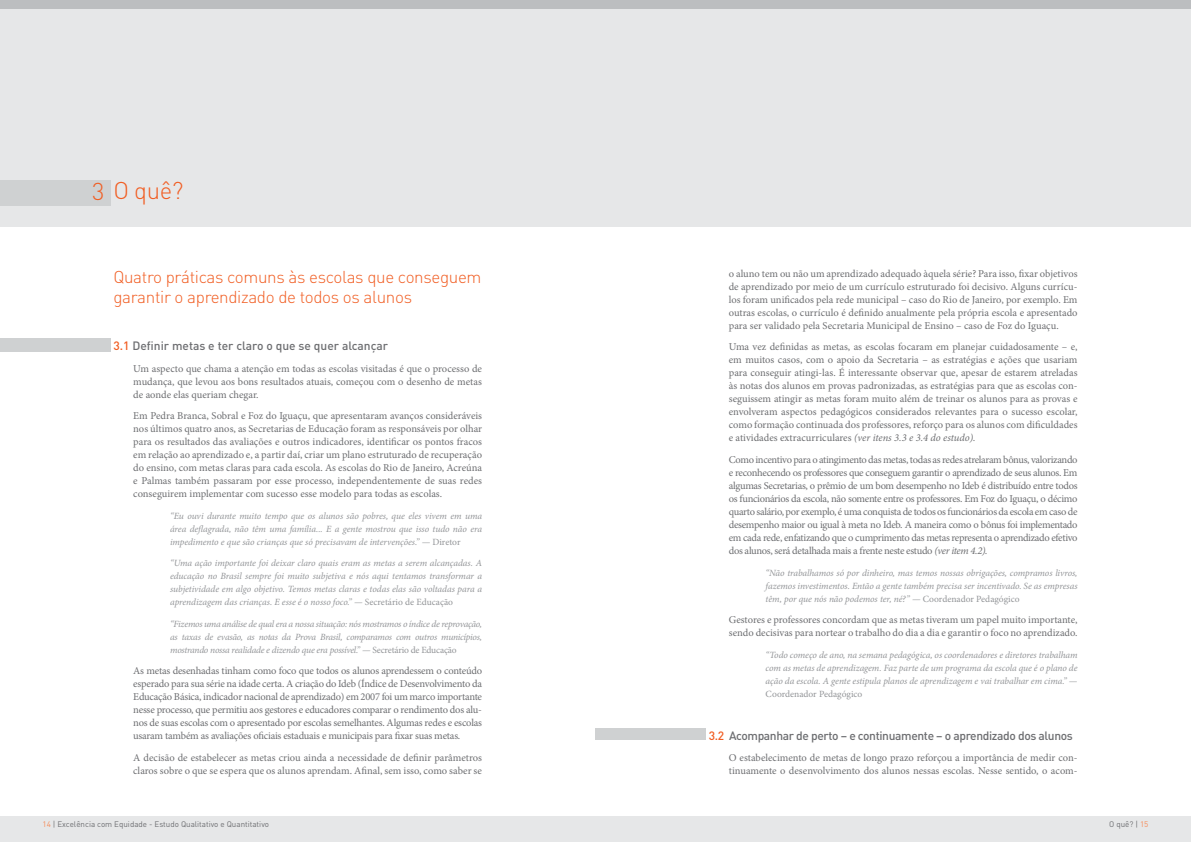
<style>
.page{position:relative;width:1191px;height:842px;background:#fff}
.page>*{position:absolute;margin:0;border:0;box-sizing:border-box;transform-origin:0 0}
.t1{font:300 24px "DIN";color:#f15d22}
.t2{font:300 17px/20.4px "DIN";letter-spacing:-.02em;color:#f15d22}
.t3{font:500 12px "DIN";letter-spacing:-.03em;color:#6d6e71}
.t4{font:500 12px "DIN";color:#6d6e71}
.t5{font:10.5px/13px "Minion Pro";color:#6d6e71;text-align:justify}
.t6{font:italic 9.5px/13px "Minion Pro";letter-spacing:-.01em;color:#939598;text-align:justify}
.t7{font:9.5px "Minion Pro";color:#939598}
.t8{font:8px "DIN";color:#6d6e71}
.s1{color:#f15d22}
.s2{font-style:normal}
.s3{color:#f68c59}
.s4{font-style:italic}
</style>
<div class="page">
<div style="left:0;top:0;width:1191px;height:9px;background:#bcbec0"></div>
<div style="left:0;top:9px;width:1191px;height:218px;background:#e6e7e8"></div>
<div style="left:0;top:816px;width:1191px;height:26px;background:#e6e7e8"></div>
<div style="left:0;top:180px;width:111px;height:26px;background:#cfd1d2"></div>
<div style="left:0;top:338px;width:111px;height:13px;background:#cfd1d2"></div>
<div style="left:595px;top:729px;width:111px;height:11px;background:#cfd1d2"></div>
<h1 class="t1" style="left:92px;top:176px;width:93px">3 O quê?</h1>
<h2 class="t2" style="left:113px;top:266px;width:370px">Quatro práticas comuns às escolas que conseguem garantir o aprendizado de todos os alunos</h2>
<p class="t4" style="left:113px;top:338px;width:276px"><span class="s1">3.1</span> Definir metas e ter claro o que se quer alcançar</p>
<p class="t5" style="left:133px;top:362px;width:350px">Um aspecto que chama a atenção em todas as escolas visitadas é que o processo de mudança, que levou aos bons resultados atuais, começou com o desenho de metas de aonde elas queriam chegar.</p>
<p class="t5" style="left:133px;top:409px;width:350px">Em Pedra Branca, Sobral e Foz do Iguaçu, que apresentaram avanços consideráveis nos últimos quatro anos, as Secretarias de Educação foram as responsáveis por olhar para os resultados das avaliações e outros indicadores, identificar os pontos fracos em relação ao aprendizado e, a partir daí, criar um plano estruturado de recuperação do ensino, com metas claras para cada escola. As escolas do Rio de Janeiro, Acreúna e Palmas também passaram por esse processo, independentemente de suas redes conseguirem implementar com sucesso esse modelo para todas as escolas.</p>
<p class="t6" style="left:170px;top:509px;width:313px">“Eu ouvi durante muito tempo que os alunos são pobres, que eles vivem em uma área deflagrada, não têm uma família... E a gente mostrou que isso tudo não era impedimento e que são crianças que só precisavam de intervenções.” — <span class="s2">Diretor</span></p>
<p class="t6" style="left:170px;top:557px;width:313px">“Uma ação importante foi deixar claro quais eram as metas a serem alcançadas. A educação no Brasil sempre foi muito subjetiva e nós aqui tentamos transformar a subjetividade em algo objetivo. Temos metas claras e todas elas são voltadas para a aprendizagem das crianças. E esse é o nosso foco.” — <span class="s2">Secretário de Educação</span></p>
<p class="t6" style="left:170px;top:617px;width:313px">“Fizemos uma análise de qual era a nossa situação: nós mostramos o índice de reprovação, as taxas de evasão, as notas da Prova Brasil, comparamos com outros municípios, mostrando nossa realidade e dizendo que era possível.” — <span class="s2">Secretário de Educação</span></p>
<p class="t5" style="left:133px;top:664px;width:350px">As metas desenhadas tinham como foco que todos os alunos aprendessem o conteúdo esperado para sua série na idade certa. A criação do Ideb (Índice de Desenvolvimento da Educação Básica, indicador nacional de aprendizado) em 2007 foi um marco importante nesse processo, que permitiu aos gestores e educadores comparar o rendimento dos alu&shy;nos de suas escolas com o apresentado por escolas semelhantes. Algumas redes e escolas usaram também as avaliações oficiais estaduais e municipais para fixar suas metas.</p>
<p class="t5" style="left:133px;top:751px;width:350px">A decisão de estabelecer as metas criou ainda a necessidade de definir parâmetros claros sobre o que se espera que os alunos aprendam. Afinal, sem isso, como saber se</p>
<p class="t8" style="left:43px;top:819px;width:228px"><span class="s3">14</span> | Excelência com Equidade - Estudo Qualitativo e Quantitativo</p>
<p class="t5" style="left:729px;top:267px;width:350px">o aluno tem ou não um aprendizado adequado àquela série? Para isso, fixar objetivos de aprendizado por meio de um currículo estruturado foi decisivo. Alguns currícu&shy;los foram unificados pela rede municipal – caso do Rio de Janeiro, por exemplo. Em outras escolas, o currículo é definido anualmente pela própria escola e apresentado para ser validado pela Secretaria Municipal de Ensino – caso de Foz do Iguaçu.</p>
<p class="t5" style="left:729px;top:341px;width:350px">Uma vez definidas as metas, as escolas focaram em planejar cuidadosamente – e, em muitos casos, com o apoio da Secretaria – as estratégias e ações que usariam para conseguir atingi-las. É interessante observar que, apesar de estarem atreladas às notas dos alunos em provas padronizadas, as estratégias para que as escolas con&shy;seguissem atingir as metas foram muito além de treinar os alunos para as provas e envolveram aspectos pedagógicos considerados relevantes para o sucesso escolar, como formação continuada dos professores, reforço para os alunos com dificuldades e atividades extracurriculares <span class="s4">(ver itens 3.3 e 3.4 do estudo).</span></p>
<p class="t5" style="left:729px;top:453px;width:350px">Como incentivo para o atingimento das metas, todas as redes atrelaram bônus, valorizando e reconhecendo os professores que conseguem garantir o aprendizado de seus alunos. Em algumas Secretarias, o prêmio de um bom desempenho no Ideb é distribuído entre todos os funcionários da escola, não somente entre os professores. Em Foz do Iguaçu, o décimo quarto salário, por exemplo, é uma conquista de todos os funcionários da escola em caso de desempenho maior ou igual à meta no Ideb. A maneira como o bônus foi implementado em cada rede, enfatizando que o cumprimento das metas representa o aprendizado efetivo dos alunos, será detalhada mais a frente neste estudo <span class="s4">(ver item 4.2).</span></p>
<p class="t6" style="left:765px;top:566px;width:313px">“Não trabalhamos só por dinheiro, mas temos nossas obrigações, compramos livros, fazemos investimentos. Então a gente também precisa ser incentivado. Se as empresas têm, por que nós não podemos ter, né?” — <span class="s2">Coordenador Pedagógico</span></p>
<p class="t5" style="left:729px;top:613px;width:350px">Gestores e professores concordam que as metas tiveram um papel muito importante, sendo decisivas para nortear o trabalho do dia a dia e garantir o foco no aprendizado.</p>
<p class="t6" style="left:765px;top:648px;width:313px">“Todo começo de ano, na semana pedagógica, os coordenadores e diretores trabalham com as metas de aprendizagem. Faz parte de um programa da escola que é o plano de ação da escola. A gente estipula planos de aprendizagem e vai trabalhar em cima.” —</p>
<p class="t7" style="left:765px;top:687px;width:98px">Coordenador Pedagógico</p>
<p class="t3" style="left:709px;top:727px;width:365px"><span class="s1">3.2</span> Acompanhar de perto – e continuamente – o aprendizado dos alunos</p>
<p class="t5" style="left:729px;top:751px;width:350px">O estabelecimento de metas de longo prazo reforçou a importância de medir con&shy;tinuamente o desenvolvimento dos alunos nessas escolas. Nesse sentido, o acom-</p>
<p class="t8" style="left:1109px;top:819px;width:41px">O quê? | <span class="s3">15</span></p>
</div>
